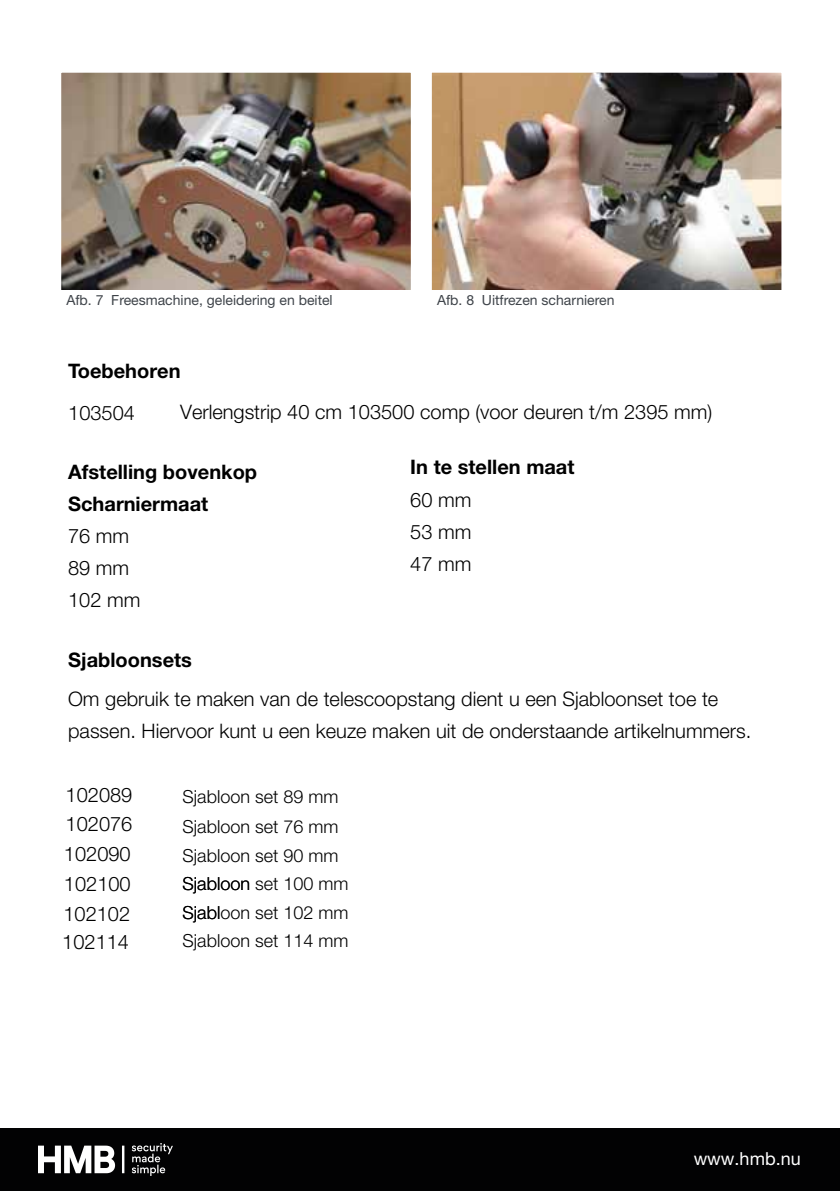
<style>
.page{position:relative;width:840px;height:1191px;background:#fff}
.page>*{position:absolute;margin:0;border:0;box-sizing:border-box;transform-origin:0 0}
.t1{font:300 20px/29.4px "Helvetica Neue LT Std";color:#000;text-align:justify}
.t2{font:700 20px/32px "Helvetica Neue LT Std";color:#000}
.t3{font:300 18px/28.8px "Helvetica Neue LT Std";color:#000}
.t4{font:18px "Helvetica Neue LT Std";color:#fff}
.t5{font:14px "Helvetica Neue LT Std";color:#3f444a}
.t6{font:8px "Arial";color:#020203}
</style>
<div class="page">
<img style="left:62px;top:74px;width:347px;height:216px">
<div style="left:59px;top:71px;width:353px;height:240px;border:2px solid #fff"></div>
<div style="left:59px;top:290px;width:353px;height:21px;background:#fff"></div>
<img style="left:432px;top:74px;width:348px;height:216px">
<div style="left:429px;top:71px;width:354px;height:240px;border:2px solid #fff"></div>
<div style="left:429px;top:290px;width:354px;height:21px;background:#fff"></div>
<div style="left:0;top:1128px;width:839px;height:63px;background:#020203"></div>
<img style="left:38px;top:1143px;width:134px;height:32px">
<p class="t5" style="left:66px;top:292px;width:268px">Afb. 7 Freesmachine, geleidering en beitel</p>
<p class="t5" style="left:437px;top:292px;width:179px">Afb. 8 Uitfrezen scharnieren</p>
<p class="t2" style="left:68px;top:355px;width:114px">Toebehoren</p>
<p class="t1" style="left:68px;top:398px;width:68px">103504</p>
<p class="t1" style="left:180px;top:396px;width:533px">Verlengstrip 40 cm 103500 comp (voor deuren t/m 2395 mm)</p>
<p class="t2" style="left:410px;top:451px;width:165px">In te stellen maat</p>
<p class="t1" style="left:410px;top:483px;width:63px;line-height:32.4px">60 mm 53 mm 47 mm</p>
<p class="t2" style="left:68px;top:456px;width:190px">Afstelling bovenkop<br>Scharniermaat</p>
<p class="t1" style="left:68px;top:520px;width:74px;line-height:32px;text-align:left">76 mm<br>89 mm<br>102 mm</p>
<p class="t2" style="left:68px;top:643px;width:125px">Sjabloonsets</p>
<p class="t1" style="left:68px;top:682px;width:684px;line-height:32px">Om gebruik te maken van de telescoopstang dient u een Sjabloonset toe te passen. Hiervoor kunt u een keuze maken uit de onderstaande artikelnummers.</p>
<p class="t1" style="left:62px;top:779px;width:72px">102089<br>102076<br>102090<br>102100<br>102102<br>102114</p>
<p class="t6" style="left:101px;top:942px;width:6px">3</p>
<p class="t3" style="left:182px;top:782px;width:167px">Sjabloon set 89 mm<br>Sjabloon set 76 mm<br>Sjabloon set 90 mm<br>Sjabloon set 100 mm<br>Sjabloon set 102 mm<br>Sjabloon set 114 mm</p>
<p class="t6" style="left:273px;top:942px;width:6px">2</p>
<p class="t4" style="left:693px;top:1148px;width:108px">www.hmb.nu</p>
</div>
